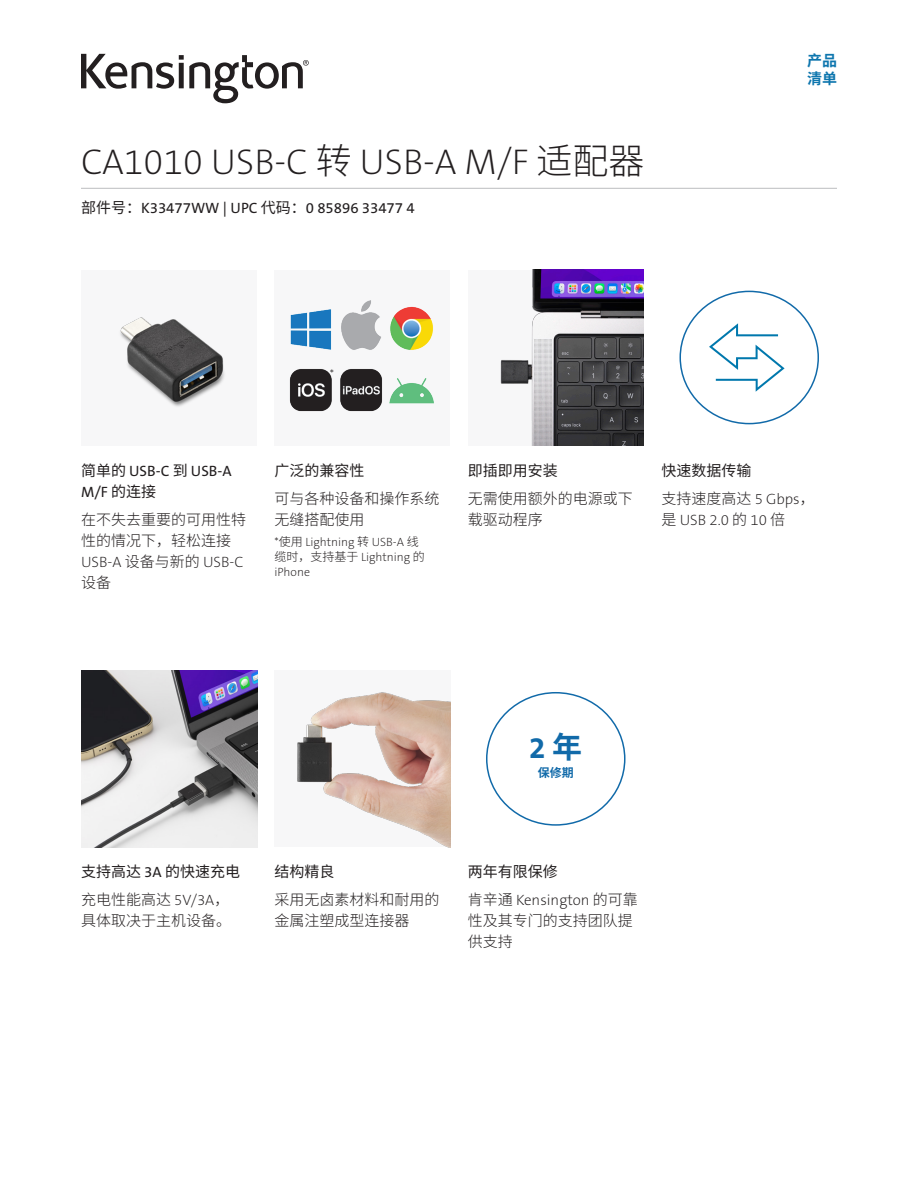
<style>
.page{position:relative;width:918px;height:1188px;background:#fff}
.page>*{position:absolute;margin:0;border:0;box-sizing:border-box;transform-origin:0 0}
.Product_Name{font:36px "The Sans KENSINGTON2 XL";color:#231f20}
.t1{font:30px "The Sans KENSINGTON7 Bd";color:#116aa9}
.Body{font:300 15px/21px "Noto Sans CJ Ksc";color:#231f20}
.Body-2{font:15px "Noto Sans CJ Ksc";color:#231f20}
.Part_No__UPC{font:15px "The Sans KENSINGTON5 Rg";color:#231f20}
.Body-3{font:15px/21px "The Sans KENSINGTON2 XL";color:#231f20}
.Body-4{font:15px/21px "The Sans KENSINGTON5 Rg";color:#231f20}
.Filetype_Header_Blue{font:700 15px "Noto Sans CJ Ksc";color:#0e76ae}
.Body-5{font:12px/15px "The Sans KENSINGTON2 XL";color:#231f20}
.t2{font:700 12px "Noto Sans CJ Ksc";color:#116aa9}
.s1{font-family:"Noto Sans CJ Ksc";font-weight:300}
.s2{font-family:"Noto Sans CJ Ksc"}
.s3{font-family:"The Sans KENSINGTON2 XL";font-weight:400}
.s4{font-family:"The Sans KENSINGTON5 Rg"}
.s5{font-family:"Noto Sans CJ Ksc";font-weight:700}
</style>
<div class="page">
<hr style="left:81px;top:188px;width:756px;height:1px;background:#bcbdc0">
<img style="left:119px;top:317px;width:107px;height:91px">
<div style="left:274px;top:270px;width:176px;height:175px;background:#f7f7f8"></div>
<img style="left:289px;top:300px;width:145px;height:112px">
<img style="left:500px;top:270px;width:144px;height:175px">
<img style="left:81px;top:671px;width:176px;height:176px">
<img style="left:297px;top:692px;width:154px;height:155px">
<svg style="left:81px;top:54px;width:228px;height:49px"></svg>
<svg style="left:709px;top:323px;width:76px;height:69px"></svg>
<h1 class="Product_Name" style="left:81px;top:143px;width:565px">CA1010 USB-C <span class="s1">转</span> USB-A M/F <span class="s1">适配器</span></h1>
<h2 class="Part_No__UPC" style="left:81px;top:200px;width:335px"><span class="s2">部件号：</span>K33477WW | UPC <span class="s2">代码：</span>0 85896 33477 4</h2>
<p class="Filetype_Header_Blue" style="left:807px;top:52px;width:31px">产品</p>
<p class="Filetype_Header_Blue" style="left:807px;top:70px;width:31px">清单</p>
<p class="Body-5" style="left:330px;top:366px;width:6px">*</p>
<p class="Body-4" style="left:81px;top:461px;width:152px"><span class="s2">简单的</span> USB-C <span class="s2">到</span> USB-A<br>M/F <span class="s2">的连接</span></p>
<p class="Body" style="left:81px;top:509px;width:166px">在不失去重要的可用性特性的情况下，轻松连接<br><span class="s3">USB-A</span> 设备与新的 <span class="s3">USB-C</span>设备</p>
<p class="Body-2" style="left:274px;top:462px;width:91px">广泛的兼容性</p>
<p class="Body" style="left:274px;top:488px;width:166px">可与各种设备和操作系统无缝搭配使用</p>
<p class="Body-5" style="left:274px;top:535px;width:152px">*<span class="s1">使用</span> Lightning <span class="s1">转</span> USB-A <span class="s1">线缆时，支持基于</span> Lightning <span class="s1">的</span>iPhone</p>
<p class="Body-2" style="left:468px;top:462px;width:91px">即插即用安装</p>
<p class="Body" style="left:468px;top:488px;width:166px">无需使用额外的电源或下载驱动程序</p>
<p class="Body-2" style="left:661px;top:462px;width:91px">快速数据传输</p>
<p class="Body-3" style="left:661px;top:489px;width:155px"><span class="s1">支持速度高达</span> 5 Gbps<span class="s1">，是</span> USB 2.0 <span class="s1">的</span> 10 <span class="s1">倍</span></p>
<p class="Body-2" style="left:81px;top:863px;width:161px">支持高达 <span class="s4">3A</span> 的快速充电</p>
<p class="Body" style="left:81px;top:889px;width:151px">充电性能高达 <span class="s3">5V/3A</span>，具体取决于主机设备。</p>
<h2 class="t1" style="left:529px;top:731px;width:55px">2 <span class="s5">年</span></h2>
<p class="t2" style="left:538px;top:765px;width:37px">保修期</p>
<p class="Body-2" style="left:274px;top:863px;width:61px">结构精良</p>
<p class="Body" style="left:274px;top:889px;width:166px">采用无卤素材料和耐用的金属注塑成型连接器</p>
<p class="Body-2" style="left:468px;top:863px;width:91px">两年有限保修</p>
<p class="Body" style="left:468px;top:889px;width:172px">肯辛通 <span class="s3">Kensington</span> 的可靠性及其专门的支持团队提供支持</p>
</div>
